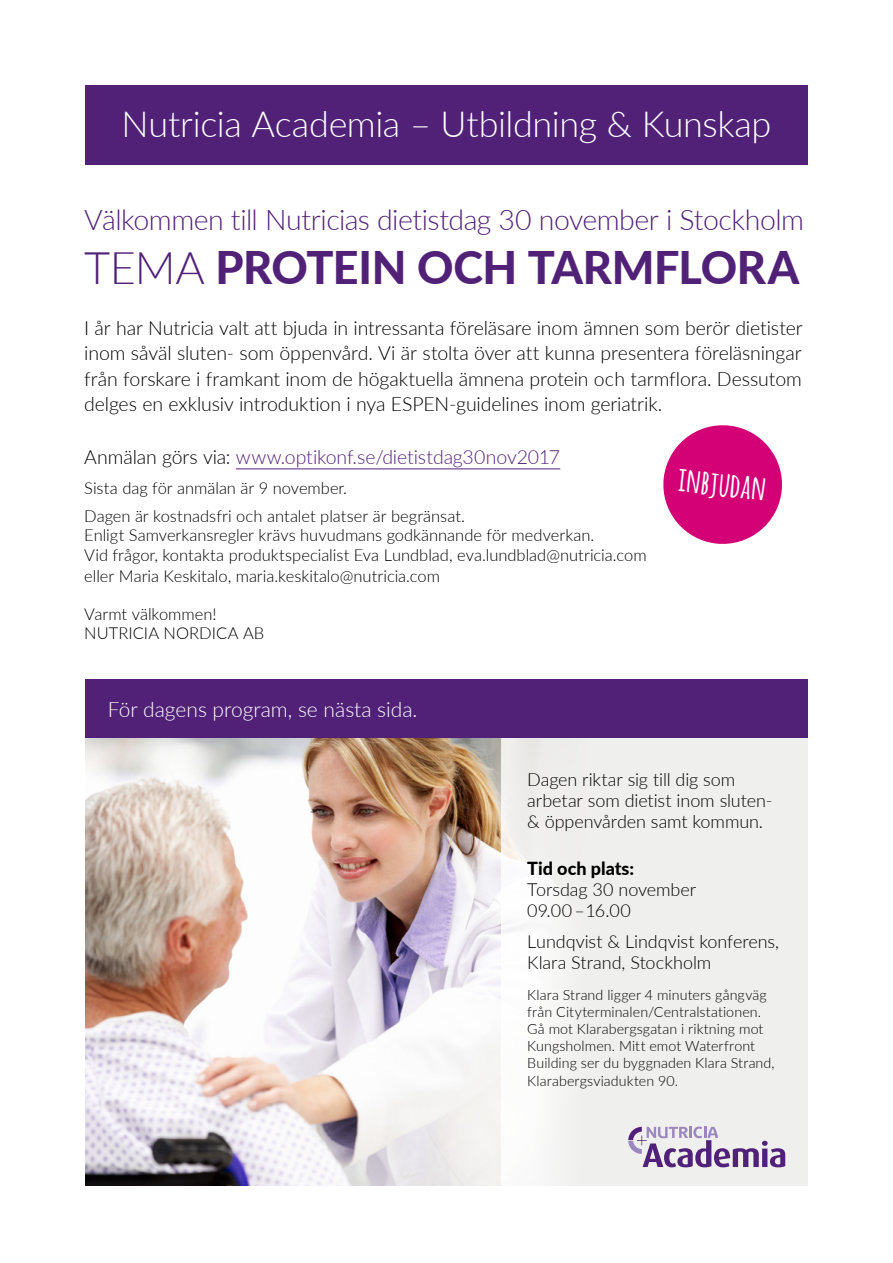
<style>
.page{position:relative;width:893px;height:1263px;background:#fff}
.page>*{position:absolute;margin:0;border:0;box-sizing:border-box;transform-origin:0 0}
.t1{font:800 45px "Lato";letter-spacing:-.01em;color:#512178}
.t2{font:300 36px "Lato";letter-spacing:-.01em;color:#fff}
.t3{font:700 33.75px "Amatic";color:#fff}
.t4{font:300 28.5px "Lato";letter-spacing:-.02em;color:#512178}
.t5{font:300 21px "Lato";color:#fff}
.t6{font:300 19.5px/25.5px "Lato";letter-spacing:-.01em;color:#000;text-align:justify}
.t7{font:300 19.5px "Lato";letter-spacing:-.005em;color:#512178}
.t8{font:300 18px/21px "Lato";letter-spacing:-.005em;color:#000}
.t9{font:800 18px "Lato";color:#000}
.t10{font:300 16.5px/28px "Lato";color:#000}
.t11{font:300 14.25px/17.1px "Lato";letter-spacing:.005em;color:#000}
.s1{font-weight:300}
.s2{color:#000}
</style>
<div class="page">
<div style="left:85px;top:85px;width:723px;height:79px;background:#512178"></div>
<img style="left:85px;top:738px;width:417px;height:447px">
<div style="left:502px;top:738px;width:306px;height:451px;background:linear-gradient(to right,#f5f4f4,#ededea)"></div>
<hr style="left:236px;top:469px;width:324px;height:1px;background:#512178">
<div style="left:85px;top:679px;width:723px;height:59px;background:#512178"></div>
<svg style="left:663px;top:425px;width:119px;height:119px"></svg>
<svg style="left:628px;top:1126px;width:157px;height:41px;background:#beafca"></svg>
<h2 class="t2" style="left:122px;top:99px;width:651px">Nutricia Academia – Utbildning &amp; Kunskap</h2>
<h3 class="t4" style="left:84px;top:200px;width:721px">Välkommen till Nutricias dietistdag 30 november i Stockholm</h3>
<h1 class="t1" style="left:84px;top:235px;width:716px"><span class="s1">TEMA</span> PROTEIN OCH TARMFLORA</h1>
<p class="t6" style="left:84px;top:314px;width:720px">I år har Nutricia valt att bjuda in intressanta föreläsare inom ämnen som berör dietister inom såväl sluten- som öppenvård. Vi är stolta över att kunna presentera föreläsningar från forskare i framkant inom de högaktuella ämnena protein och tarmflora. Dessutom delges en exklusiv introduktion i nya ESPEN-guidelines inom geriatrik.</p>
<p class="t7" style="left:84px;top:444px;width:477px"><span class="s2">Anmälan görs via:</span> www.optikonf.se/dietistdag30nov2017</p>
<p class="t10" style="left:84px;top:473px;width:382px">Sista dag för anmälan är 9 november.<br>Dagen är kostnadsfri och antalet platser är begränsat.</p>
<p class="t10" style="left:84px;top:525px;width:564px;line-height:19.5px">Enligt Samverkansregler krävs huvudmans godkännande för medverkan.<br>Vid frågor, kontakta produktspecialist Eva Lundblad, eva.lundblad@nutricia.com</p>
<p class="t10" style="left:84px;top:561px;width:357px">eller Maria Keskitalo, maria.keskitalo@nutricia.com</p>
<p class="t10" style="left:84px;top:603px;width:182px;line-height:19.8px">Varmt välkommen!<br>NUTRICIA NORDICA AB</p>
<h3 class="t3" style="left:681px;top:455px;width:89px;rotate:6deg">inbjudan</h3>
<p class="t5" style="left:108px;top:695px;width:311px">För dagens program, se nästa sida.</p>
<p class="t8" style="left:527px;top:769px;width:247px">Dagen riktar sig till dig som arbetar som dietist inom sluten-&amp; öppenvården samt kommun.</p>
<p class="t9" style="left:527px;top:855px;width:108px">Tid och plats:</p>
<p class="t8" style="left:527px;top:878px;width:170px">Torsdag 30 november<br>09.00–16.00</p>
<p class="t8" style="left:527px;top:931px;width:253px">Lundqvist &amp; Lindqvist konferens,<br>Klara Strand, Stockholm</p>
<p class="t11" style="left:527px;top:986px;width:249px">Klara Strand ligger 4 minuters gångväg från Cityterminalen/Centralstationen.<br>Gå mot Klarabergsgatan i riktning mot Kungsholmen. Mitt emot Waterfront Building ser du byggnaden Klara Strand, Klarabergsviadukten 90.</p>
</div>
